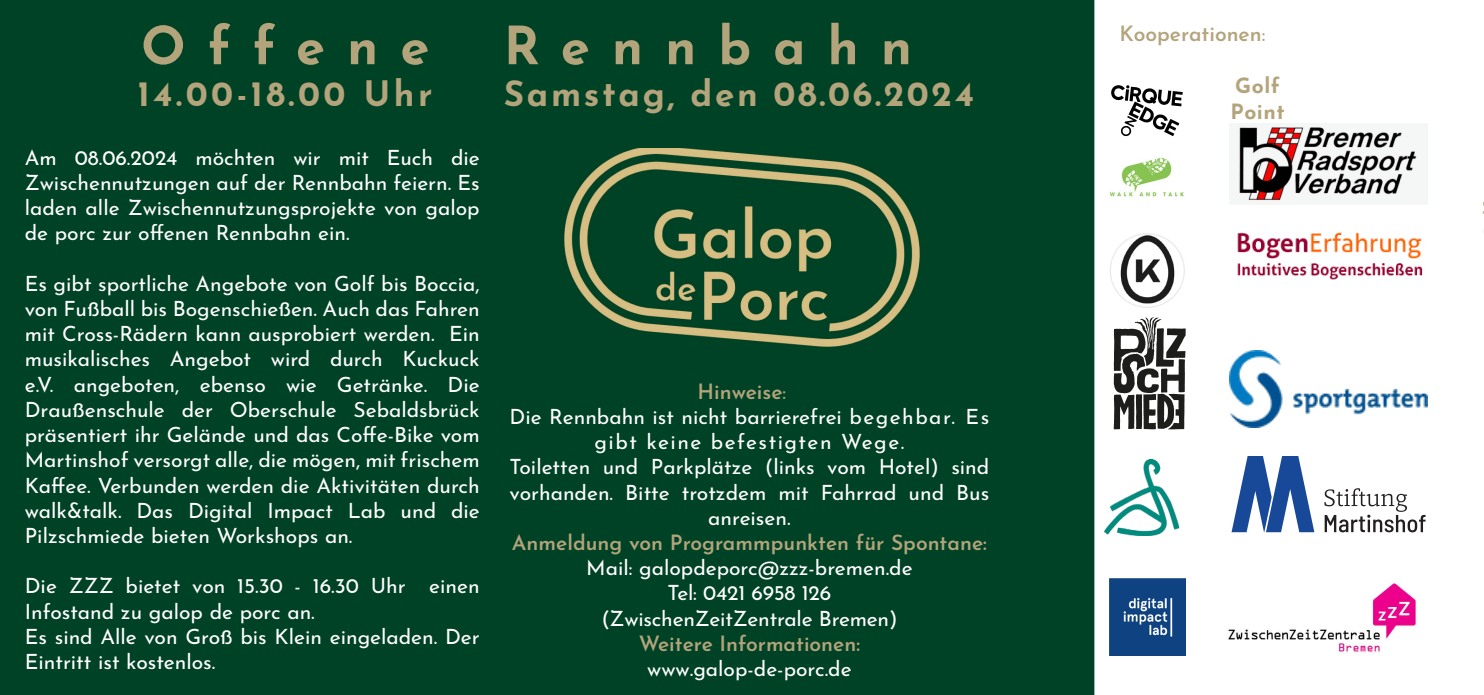
<style>
.page{position:relative;width:1484px;height:695px;background:#fff}
.page>*{position:absolute;margin:0;border:0;box-sizing:border-box;transform-origin:0 0}
.t1{font:700 52.5px "Josefin Sans";letter-spacing:.42em;color:#b4a47c}
.t2{font:700 35px "Josefin Sans";letter-spacing:.075em;color:#b4a47c}
.t3{font:700 35px "Josefin Sans";letter-spacing:.1em;color:#b4a47c}
.Absatzformat_1{font:21px/25.2px "Josefin Sans";color:#fff;text-align:justify}
.Absatzformat_1-2{font:600 21px "Josefin Sans";color:#b4a47c}
.Absatzformat_1-3{font:21px/25.2px "Josefin Sans";letter-spacing:.025em;color:#fff;text-align:center}
.Absatzformat_1-4{font:700 21px "Josefin Sans";letter-spacing:.025em;color:#b4a47c}
.s1{font-weight:400}
</style>
<div class="page">
<div style="left:0;top:0;width:1094px;height:694px;background:#004225"></div>
<img style="left:510px;top:149px;width:464px;height:209px">
<img style="left:1228px;top:583px;width:188px;height:72px">
<svg style="left:1231px;top:456px;width:83px;height:76px"></svg>
<svg style="left:1324px;top:488px;width:101px;height:44px"></svg>
<img style="left:1229px;top:350px;width:198px;height:77px">
<img style="left:1109px;top:157px;width:75px;height:40px">
<img style="left:1238px;top:125px;width:180px;height:77px">
<img style="left:1110px;top:233px;width:75px;height:74px">
<img style="left:1104px;top:459px;width:76px;height:76px">
<svg style="left:1113px;top:317px;width:72px;height:112px"></svg>
<img style="left:1237px;top:232px;width:186px;height:48px">
<svg style="left:1111px;top:85px;width:71px;height:51px"></svg>
<img style="left:1109px;top:578px;width:76px;height:77px">
<p class="t1" style="left:504px;top:-1px;width:410px">Rennbahn</p>
<p class="t2" style="left:504px;top:63px;width:472px">Samstag, den 08.06.2024</p>
<p class="t1" style="left:141px;top:-1px;width:290px">Offene</p>
<p class="t3" style="left:138px;top:63px;width:296px">14.00-18.00 Uhr</p>
<p class="Absatzformat_1-4" style="left:1235px;top:67px;width:46px">Golf</p>
<p class="Absatzformat_1-4" style="left:1230px;top:92px;width:56px">Point</p>
<p class="Absatzformat_1-2" style="left:1119px;top:15px;width:147px">Kooperationen<span class="s1">:</span></p>
<p class="Absatzformat_1" style="left:25px;top:142px;width:456px">Am 08.06.2024 möchten wir mit Euch die Zwischennutzungen auf der Rennbahn feiern. Es laden alle Zwischennutzungsprojekte von galop de porc zur offenen Rennbahn ein.</p>
<p class="Absatzformat_1" style="left:25px;top:268px;width:456px">Es gibt sportliche Angebote von Golf bis Boccia, von Fußball bis Bogenschießen. Auch das Fahren mit Cross-Rädern kann ausprobiert werden. Ein musikalisches Angebot wird durch Kuckuck e.V. angeboten, ebenso wie Getränke. Die Draußenschule der Oberschule Sebaldsbrück präsentiert ihr Gelände und das Coffe-Bike vom Martinshof versorgt alle, die mögen, mit frischem Kaffee. Verbunden werden die Aktivitäten durch walk&amp;talk. Das Digital Impact Lab und die Pilzschmiede bieten Workshops an.</p>
<p class="Absatzformat_1" style="left:25px;top:570px;width:456px">Die ZZZ bietet von 15.30 - 16.30 Uhr einen<br>Infostand zu galop de porc an.</p>
<p class="Absatzformat_1" style="left:25px;top:621px;width:456px">Es sind Alle von Groß bis Klein eingeladen. Der<br>Eintritt ist kostenlos.</p>
<p class="Absatzformat_1-2" style="left:697px;top:373px;width:90px">Hinweise<span class="s1">:</span></p>
<p class="Absatzformat_1-3" style="left:509px;top:401px;width:481px">Die Rennbahn ist nicht barrierefrei begehbar. Es gibt keine befestigten Wege.</p>
<p class="Absatzformat_1" style="left:509px;top:452px;width:481px;text-align:center">Toiletten und Parkplätze (links vom Hotel) sind vorhanden. Bitte trotzdem mit Fahrrad und Bus anreisen.</p>
<p class="Absatzformat_1-2" style="left:512px;top:524px;width:476px">Anmeldung von Programmpunkten für Spontane:</p>
<p class="Absatzformat_1" style="left:586px;top:552px;width:328px">Mail: galopdeporc@zzz-bremen.de</p>
<p class="Absatzformat_1" style="left:667px;top:578px;width:165px">Tel: 0421 6958 126</p>
<p class="Absatzformat_1" style="left:601px;top:603px;width:297px">(ZwischenZeitZentrale Bremen)</p>
<p class="Absatzformat_1-2" style="left:638px;top:625px;width:223px">Weitere Informationen:</p>
<p class="Absatzformat_1" style="left:647px;top:653px;width:206px">www.galop-de-porc.de</p>
</div>
